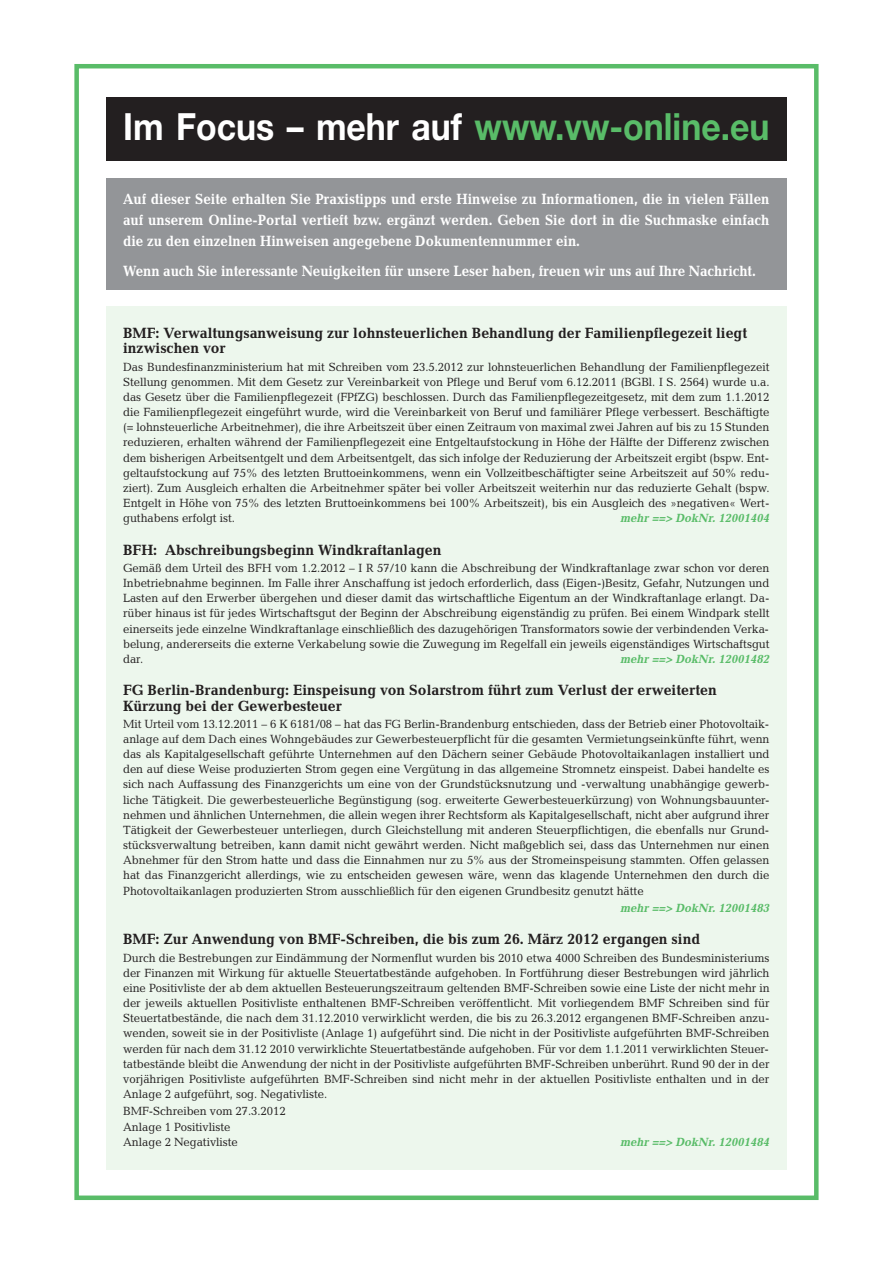
<style>
.page{position:relative;width:892px;height:1263px;background:#fff}
.page>*{position:absolute;margin:0;border:0;box-sizing:border-box;transform-origin:0 0}
.t1{font:700 37.5px "Helvetica Neue";color:#59bc68;scale:.9 1}
.t2{font:700 15px/21px "Candida";letter-spacing:-.005em;color:#fff;text-align:justify;scale:.9 1}
.t3{font:700 15px/15.1px "Candida";color:#231f20;scale:.95 1}
.t4{font:12px/15.1px "Candida";letter-spacing:-.005em;color:#231f20;text-align:justify;scale:.95 1}
.t5{font:italic 700 12px "Candida";color:#59bc68;scale:.95 1}
.s1{color:#fff}
</style>
<div class="page">
<div style="left:74px;top:64px;width:744px;height:1135px;border:4px solid #59bc68"></div>
<div style="left:106px;top:97px;width:680px;height:64px;background:#231f20"></div>
<div style="left:106px;top:178px;width:680px;height:112px;background:#939598"></div>
<div style="left:106px;top:306px;width:680px;height:862px;background:#edf7ed"></div>
<p class="t1" style="left:123px;top:113px;width:720px"><span class="s1">Im Focus – mehr auf</span> www.vw-online.eu</p>
<p class="t2" style="left:123px;top:190px;width:720px">Auf dieser Seite erhalten Sie Praxistipps und erste Hinweise zu Informationen, die in vielen Fällen auf unserem Online-Portal vertieft bzw. ergänzt werden. Geben Sie dort in die Suchmaske einfach die zu den einzelnen Hinweisen angegebene Dokumentennummer ein.</p>
<p class="t2" style="left:123px;top:261px;width:704px">Wenn auch Sie interessante Neuigkeiten für unsere Leser haben, freuen wir uns auf Ihre Nachricht.</p>
<p class="t3" style="left:123px;top:327px;width:658px">BMF: Verwaltungsanweisung zur lohnsteuerlichen Behandlung der Familienpflegezeit liegt inzwischen vor</p>
<p class="t4" style="left:123px;top:360px;width:682px">Das Bundesfinanzministerium hat mit Schreiben vom 23.5.2012 zur lohnsteuerlichen Behandlung der Familienpflegezeit Stellung genommen. Mit dem Gesetz zur Vereinbarkeit von Pflege und Beruf vom 6.12.2011 (BGBl. I S. 2564) wurde u.a. das Gesetz über die Familienpflegezeit (FPfZG) beschlossen. Durch das Familienpflegezeitgesetz, mit dem zum 1.1.2012 die Familienpflegezeit eingeführt wurde, wird die Vereinbarkeit von Beruf und familiärer Pflege verbessert. Beschäftigte (= lohnsteuerliche Arbeitnehmer), die ihre Arbeitszeit über einen Zeitraum von maximal zwei Jahren auf bis zu 15 Stunden reduzieren, erhalten während der Familienpflegezeit eine Entgeltaufstockung in Höhe der Hälfte der Differenz zwischen dem bisherigen Arbeitsentgelt und dem Arbeitsentgelt, das sich infolge der Reduzierung der Arbeitszeit ergibt (bspw. Ent&shy;geltaufstockung auf 75% des letzten Bruttoeinkommens, wenn ein Vollzeitbeschäftigter seine Arbeitszeit auf 50% redu&shy;ziert). Zum Ausgleich erhalten die Arbeitnehmer später bei voller Arbeitszeit weiterhin nur das reduzierte Gehalt (bspw.<br>Entgelt in Höhe von 75% des letzten Bruttoeinkommens bei 100% Arbeitszeit), bis ein Ausgleich des »negativen« Wert&shy;guthabens erfolgt ist.</p>
<p class="t5" style="left:620px;top:514px;width:161px">mehr ==&gt; DokNr. 12001404</p>
<p class="t3" style="left:123px;top:543px;width:336px">BFH: Abschreibungsbeginn Windkraftanlagen</p>
<p class="t4" style="left:123px;top:561px;width:682px">Gemäß dem Urteil des BFH vom 1.2.2012 – I R 57/10 kann die Abschreibung der Windkraftanlage zwar schon vor deren Inbetriebnahme beginnen. Im Falle ihrer Anschaffung ist jedoch erforderlich, dass (Eigen-)Besitz, Gefahr, Nutzungen und Lasten auf den Erwerber übergehen und dieser damit das wirtschaftliche Eigentum an der Windkraftanlage erlangt. Da - rüber hinaus ist für jedes Wirtschaftsgut der Beginn der Abschreibung eigenständig zu prüfen. Bei einem Windpark stellt einerseits jede einzelne Windkraftanlage einschließlich des dazugehörigen Transformators sowie der verbindenden Verka&shy;belung, andererseits die externe Verkabelung sowie die Zuwegung im Regelfall ein jeweils eigenständiges Wirtschaftsgut dar.</p>
<p class="t5" style="left:620px;top:654px;width:161px">mehr ==&gt; DokNr. 12001482</p>
<p class="t3" style="left:123px;top:684px;width:626px">FG Berlin-Brandenburg: Einspeisung von Solarstrom führt zum Verlust der erweiterten<br>Kürzung bei der Gewerbesteuer</p>
<p class="t4" style="left:123px;top:717px;width:682px">Mit Urteil vom 13.12.2011 – 6 K 6181/08 – hat das FG Berlin-Brandenburg entschieden, dass der Betrieb einer Photovoltaik - anlage auf dem Dach eines Wohngebäudes zur Gewerbesteuerpflicht für die gesamten Vermietungseinkünfte führt, wenn das als Kapitalgesellschaft geführte Unternehmen auf den Dächern seiner Gebäude Photovoltaikanlagen installiert und den auf diese Weise produzierten Strom gegen eine Vergütung in das allgemeine Stromnetz einspeist. Dabei handelte es sich nach Auffassung des Finanzgerichts um eine von der Grundstücksnutzung und -verwaltung unabhängige gewerb - liche Tätigkeit. Die gewerbesteuerliche Begünstigung (sog. erweiterte Gewerbesteuerkürzung) von Wohnungsbauunter&shy;nehmen und ähnlichen Unternehmen, die allein wegen ihrer Rechtsform als Kapitalgesellschaft, nicht aber aufgrund ihrer Tätigkeit der Gewerbesteuer unterliegen, durch Gleichstellung mit anderen Steuerpflichtigen, die ebenfalls nur Grund&shy;stücksverwaltung betreiben, kann damit nicht gewährt werden. Nicht maßgeblich sei, dass das Unternehmen nur einen Abnehmer für den Strom hatte und dass die Einnahmen nur zu 5% aus der Stromeinspeisung stammten. Offen gelassen hat das Finanzgericht allerdings, wie zu entscheiden gewesen wäre, wenn das klagende Unternehmen den durch die Photovoltaikanlagen produzierten Strom ausschließlich für den eigenen Grundbesitz genutzt hätte</p>
<p class="t5" style="left:620px;top:903px;width:161px">mehr ==&gt; DokNr. 12001483</p>
<p class="t3" style="left:123px;top:932px;width:609px">BMF: Zur Anwendung von BMF-Schreiben, die bis zum 26. März 2012 ergangen sind</p>
<p class="t4" style="left:123px;top:950px;width:682px">Durch die Bestrebungen zur Eindämmung der Normenflut wurden bis 2010 etwa 4000 Schreiben des Bundesministeriums der Finanzen mit Wirkung für aktuelle Steuertatbestände aufgehoben. In Fortführung dieser Bestrebungen wird jährlich eine Positivliste der ab dem aktuellen Besteuerungszeitraum geltenden BMF-Schreiben sowie eine Liste der nicht mehr in der jeweils aktuellen Positivliste enthaltenen BMF-Schreiben veröffentlicht. Mit vorliegendem BMF Schreiben sind für Steuertatbestände, die nach dem 31.12.2010 verwirklicht werden, die bis zu 26.3.2012 ergangenen BMF-Schreiben anzu&shy;wenden, soweit sie in der Positivliste (Anlage 1) aufgeführt sind. Die nicht in der Positivliste aufgeführten BMF-Schreiben werden für nach dem 31.12 2010 verwirklichte Steuertatbestände aufgehoben. Für vor dem 1.1.2011 verwirklichten Steuer&shy;tatbestände bleibt die Anwendung der nicht in der Positivliste aufgeführten BMF-Schreiben unberührt. Rund 90 der in der vorjährigen Positivliste aufgeführten BMF-Schreiben sind nicht mehr in der aktuellen Positivliste enthalten und in der Anlage 2 aufgeführt, sog. Negativliste.</p>
<p class="t4" style="left:123px;top:1104px;width:173px;text-align:left">BMF-Schreiben vom 27.3.2012<br>Anlage 1 Positivliste<br>Anlage 2 Negativliste</p>
<p class="t5" style="left:620px;top:1137px;width:161px">mehr ==&gt; DokNr. 12001484</p>
</div>
